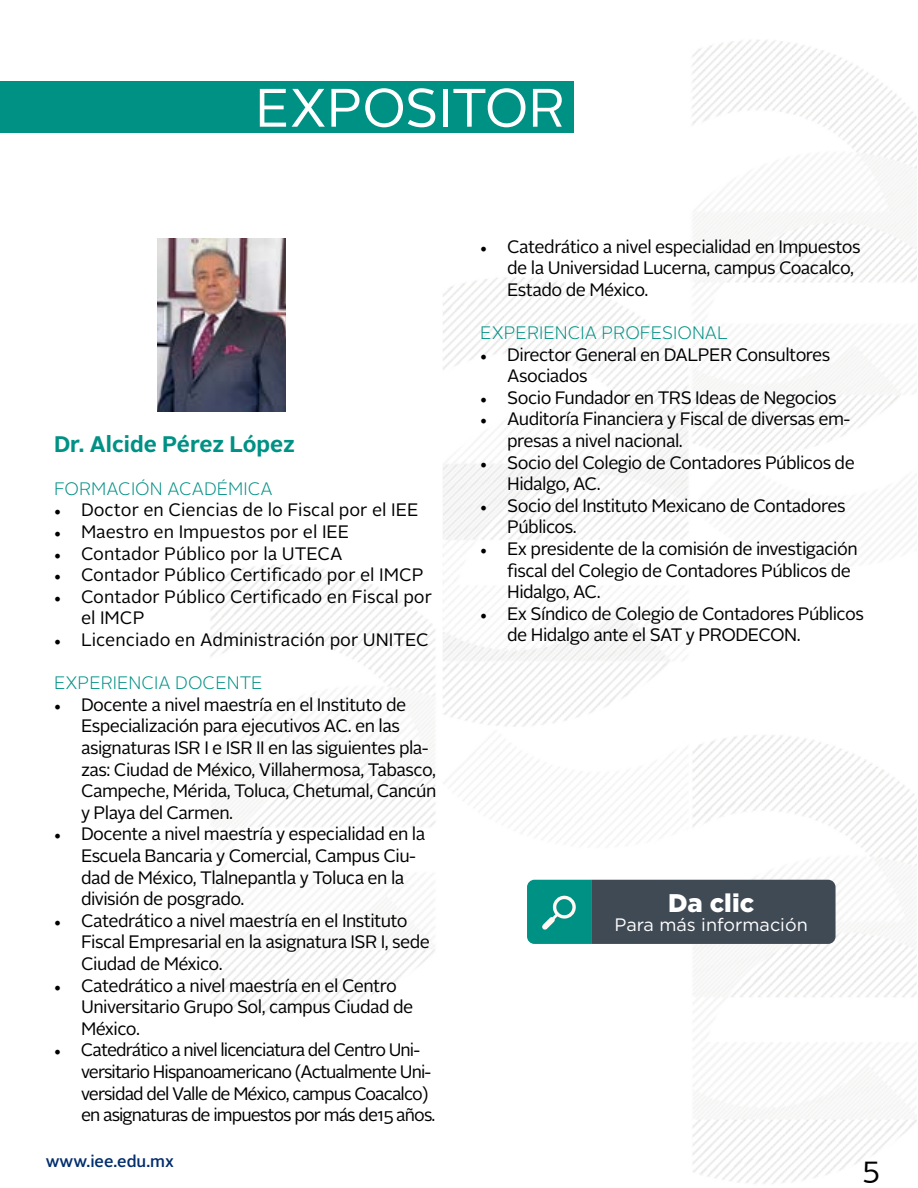
<style>
.page{position:relative;width:918px;height:1188px;background:#fff}
.page>*{position:absolute;margin:0;border:0;box-sizing:border-box;transform-origin:0 0}
.t1{font:54px "Alright Sans";color:#fff}
.t2{font:30px "Alright Sans";color:#000}
.t3{font:900 25.5px "Gotham";color:#fff}
.t4{font:700 22.5px "Alright Sans";color:#009185}
.t5{font:18px/21.6px "Alright Sans";letter-spacing:-.03em;color:#000}
.t6{font:18px/21.6px "Alright Sans";color:#000}
.t7{font:18px/21.6px "Alright Sans";letter-spacing:-.05em;color:#000}
.t8{font:300 18px "Alright Sans";color:#009185}
.t9{font:18px "Gotham";color:#fff}
.t10{font:500 16.5px "Alright Sans";color:#002e6d}
.s1{font-family:"Minion Pro"}
</style>
<div class="page">
<img style="left:208px;top:40px;width:709px;height:1144px">
<div style="left:0;top:81px;width:574px;height:51px;background:#009185"></div>
<svg style="left:527px;top:880px;width:309px;height:64px;background:#375b61"></svg>
<img style="left:157px;top:239px;width:129px;height:172px">
<h1 class="t1" style="left:255px;top:71px;width:312px">EXPOSITOR</h1>
<p class="t4" style="left:54px;top:428px;width:243px">Dr. Alcide Pérez López</p>
<p class="t8" style="left:54px;top:476px;width:220px">FORMACIÓN ACADÉMICA</p>
<p class="t6" style="left:54px;top:500px;width:366px"><span class="s1">•</span> Doctor en Ciencias de lo Fiscal por el IEE</p>
<p class="t6" style="left:54px;top:521px;width:297px"><span class="s1">•</span> Maestro en Impuestos por el IEE</p>
<p class="t6" style="left:54px;top:543px;width:290px"><span class="s1">•</span> Contador Público por la UTECA</p>
<p class="t6" style="left:54px;top:564px;width:371px"><span class="s1">•</span> Contador Público Certificado por el IMCP</p>
<p class="t6" style="left:81px;top:586px;width:353px;text-indent:-27px"><span class="s1">•</span> Contador Público Certificado en Fiscal por el IMCP</p>
<p class="t6" style="left:54px;top:629px;width:376px"><span class="s1">•</span> Licenciado en Administración por UNITEC</p>
<p class="t8" style="left:54px;top:671px;width:210px">EXPERIENCIA DOCENTE</p>
<p class="t5" style="left:81px;top:694px;width:357px;text-indent:-27px"><span class="s1">•</span> Docente a nivel maestría en el Instituto de Especialización para ejecutivos AC. en las asignaturas ISR I e ISR II en las siguientes pla&shy;zas: Ciudad de México, Villahermosa, Tabasco, Campeche, Mérida, Toluca, Chetumal, Cancún y Playa del Carmen.</p>
<p class="t5" style="left:81px;top:824px;width:346px;text-indent:-27px"><span class="s1">•</span> Docente a nivel maestría y especialidad en la Escuela Bancaria y Comercial, Campus Ciu&shy;dad de México, Tlalnepantla y Toluca en la división de posgrado.</p>
<p class="t5" style="left:81px;top:910px;width:351px;text-indent:-27px"><span class="s1">•</span> Catedrático a nivel maestría en el Instituto<br>Fiscal Empresarial en la asignatura ISR I, sede<br>Ciudad de México.</p>
<p class="t5" style="left:81px;top:975px;width:334px;text-indent:-27px"><span class="s1">•</span> Catedrático a nivel maestría en el Centro<br>Universitario Grupo Sol, campus Ciudad de<br>México.</p>
<p class="t7" style="left:81px;top:1040px;width:356px;text-indent:-27px"><span class="s1">•</span> Catedrático a nivel licenciatura del Centro Uni&shy;versitario Hispanoamericano (Actualmente Uni&shy;versidad del Valle de México, campus Coacalco) en asignaturas de impuestos por más de15 años.</p>
<p class="t10" style="left:46px;top:1149px;width:130px">www.iee.edu.mx</p>
<p class="t5" style="left:507px;top:236px;width:355px;text-indent:-27px"><span class="s1">•</span> Catedrático a nivel especialidad en Impuestos de la Universidad Lucerna, campus Coacalco,<br>Estado de México.</p>
<p class="t8" style="left:480px;top:321px;width:249px">EXPERIENCIA PROFESIONAL</p>
<p class="t5" style="left:507px;top:344px;width:325px;text-indent:-27px"><span class="s1">•</span> Director General en DALPER Consultores<br>Asociados</p>
<p class="t5" style="left:480px;top:387px;width:358px"><span class="s1">•</span> Socio Fundador en TRS Ideas de Negocios</p>
<p class="t5" style="left:507px;top:409px;width:345px;text-indent:-27px"><span class="s1">•</span> Auditoría Financiera y Fiscal de diversas em&shy;presas a nivel nacional.</p>
<p class="t5" style="left:507px;top:452px;width:349px;text-indent:-27px"><span class="s1">•</span> Socio del Colegio de Contadores Públicos de<br>Hidalgo, AC.</p>
<p class="t5" style="left:507px;top:495px;width:340px;text-indent:-27px"><span class="s1">•</span> Socio del Instituto Mexicano de Contadores<br>Públicos.</p>
<p class="t5" style="left:507px;top:538px;width:352px;text-indent:-27px"><span class="s1">•</span> Ex presidente de la comisión de investigación fiscal del Colegio de Contadores Públicos de<br>Hidalgo, AC.</p>
<p class="t5" style="left:507px;top:603px;width:358px;text-indent:-27px"><span class="s1">•</span> Ex Síndico de Colegio de Contadores Públicos de Hidalgo ante el SAT y PRODECON.</p>
<h3 class="t3" style="left:668px;top:885px;width:88px">Da clic</h3>
<p class="t9" style="left:614px;top:913px;width:195px">Para más información</p>
<h2 class="t2" style="left:862px;top:1147px;width:19px">5</h2>
</div>
